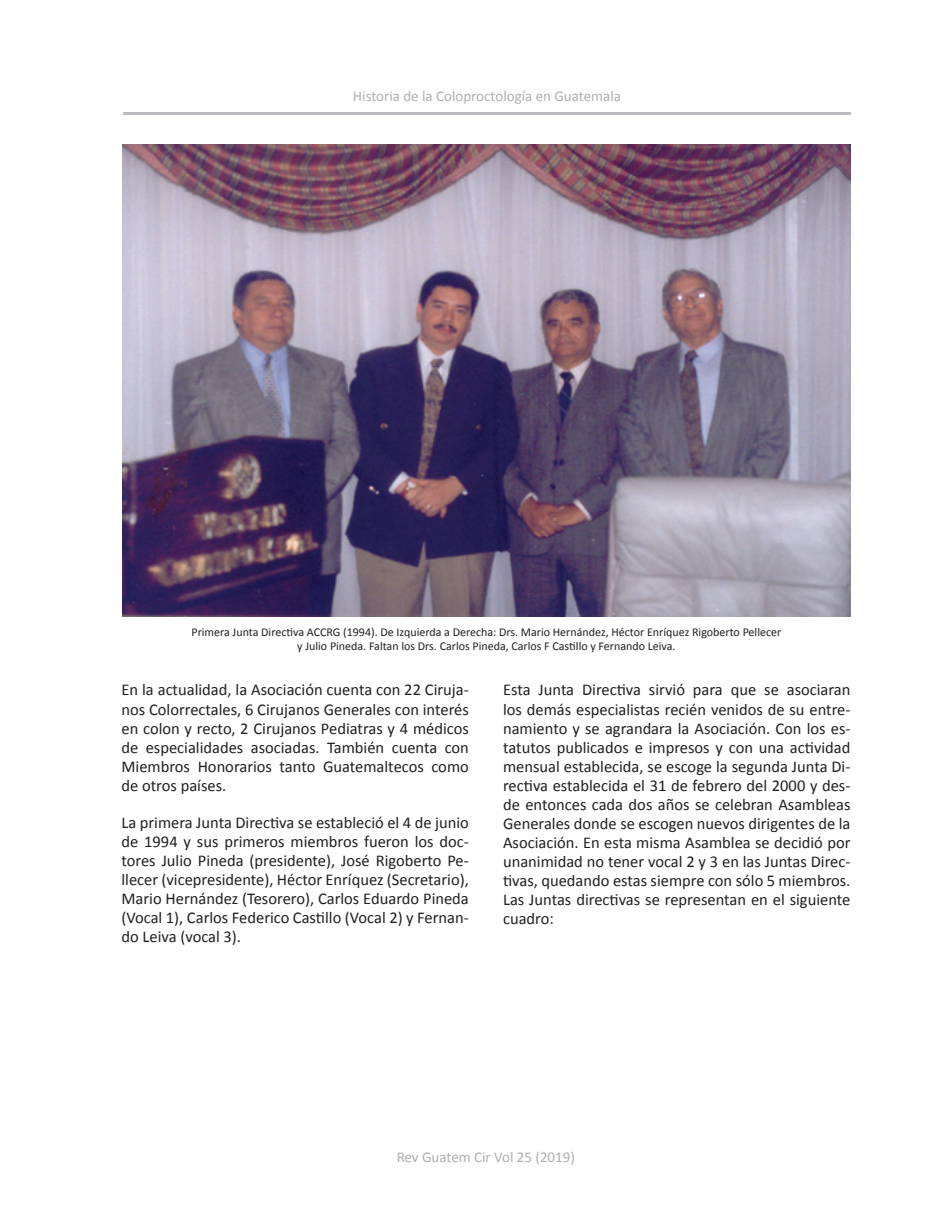
<style>
.page{position:relative;width:945px;height:1215px;background:#fff}
.page>*{position:absolute;margin:0;border:0;box-sizing:border-box;transform-origin:0 0}
.t1{font:16.5px/19px "Calibri";color:#231f20;text-align:justify}
.t2{font:15px "Calibri";color:#afafaf}
.t3{font:12px/14.4px "Calibri";color:#231f20;text-align:center}
</style>
<div class="page">
<hr style="left:123px;top:112px;width:727px;height:3px;background:#bcbdc0">
<img style="left:122px;top:145px;width:728px;height:472px">
<p class="t2" style="left:353px;top:90px;width:270px">Historia de la Coloproctología en Guatemala</p>
<p class="t3" style="left:192px;top:625px;width:591px">Primera Junta Directiva ACCRG (1994). De Izquierda a Derecha: Drs. Mario Hernández, Héctor Enríquez Rigoberto Pellecer y Julio Pineda. Faltan los Drs. Carlos Pineda, Carlos F Castillo y Fernando Leiva.</p>
<p class="t1" style="left:122px;top:682px;width:349px">En la actualidad, la Asociación cuenta con 22 Ciruja&shy;nos Colorrectales, 6 Cirujanos Generales con interés en colon y recto, 2 Cirujanos Pediatras y 4 médicos de especialidades asociadas. También cuenta con Miembros Honorarios tanto Guatemaltecos como de otros países.</p>
<p class="t1" style="left:122px;top:814px;width:349px">La primera Junta Directiva se estableció el 4 de junio de 1994 y sus primeros miembros fueron los doc&shy;tores Julio Pineda (presidente), José Rigoberto Pe&shy;llecer (vicepresidente), Héctor Enríquez (Secretario), Mario Hernández (Tesorero), Carlos Eduardo Pineda (Vocal 1), Carlos Federico Castillo (Vocal 2) y Fernan&shy;do Leiva (vocal 3).</p>
<p class="t1" style="left:503px;top:682px;width:349px">Esta Junta Directiva sirvió para que se asociaran los demás especialistas recién venidos de su entre&shy;namiento y se agrandara la Asociación. Con los es&shy;tatutos publicados e impresos y con una actividad mensual establecida, se escoge la segunda Junta Di&shy;rectiva establecida el 31 de febrero del 2000 y des&shy;de entonces cada dos años se celebran Asambleas Generales donde se escogen nuevos dirigentes de la Asociación. En esta misma Asamblea se decidió por unanimidad no tener vocal 2 y 3 en las Juntas Direc&shy;tivas, quedando estas siempre con sólo 5 miembros.<br>Las Juntas directivas se representan en el siguiente cuadro:</p>
<p class="t2" style="left:397px;top:1151px;width:180px">Rev Guatem Cir Vol 25 (2019)</p>
</div>
